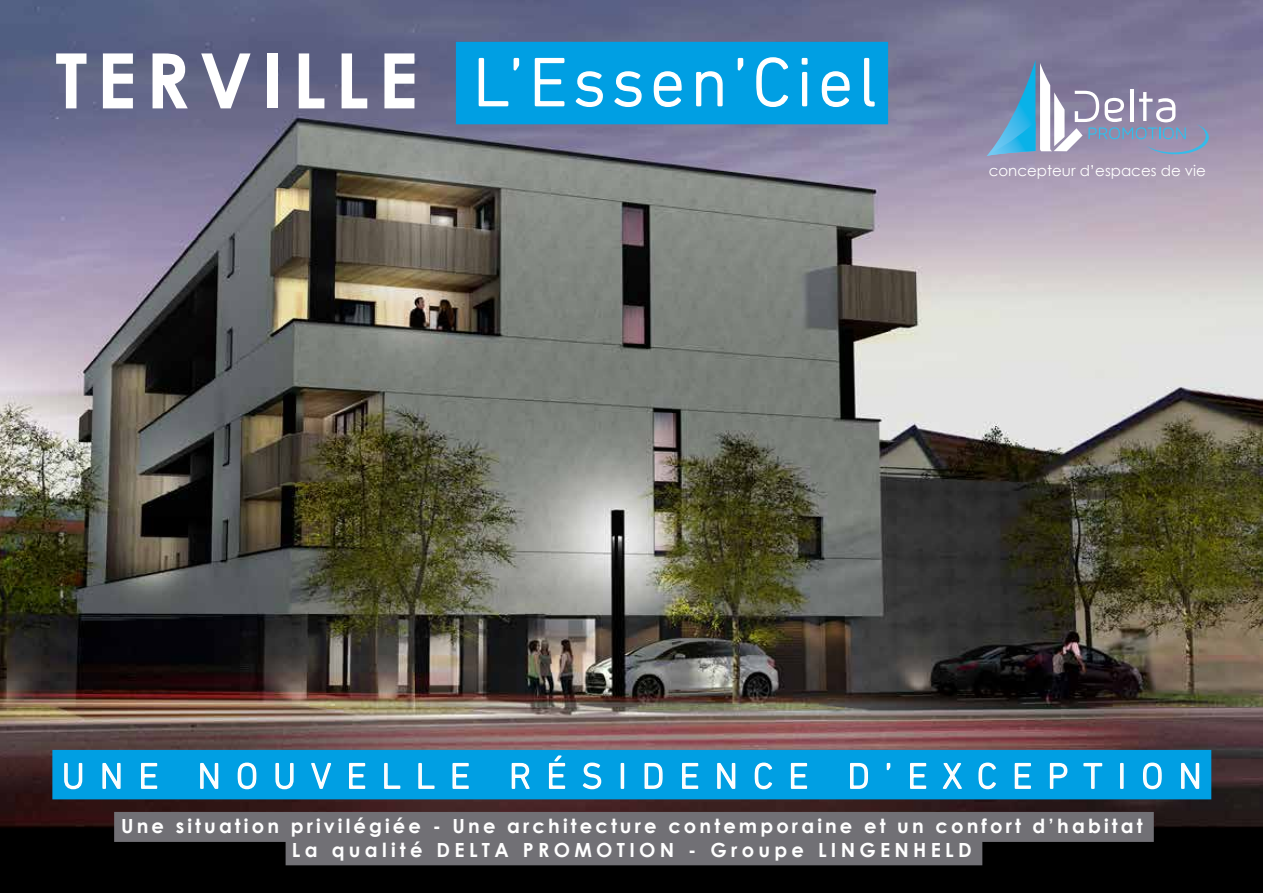
<style>
.page{position:relative;width:1263px;height:893px;background:#fff}
.page>*{position:absolute;margin:0;border:0;box-sizing:border-box;transform-origin:0 0}
.t1{font:300 69px "DIN Next LT Pro";letter-spacing:.08em;color:#fff}
.t2{font:300 36px "DIN Next LT Pro";letter-spacing:.42em;color:#fff}
.t3{font:700 19.5px/23.4px "Century Gothic";letter-spacing:.16em;color:#fff;text-align:center}
.t4{font:15px "Century Gothic";color:#fff}
.s1{font-family:"Century Gothic";font-weight:700;font-size:76.5px}
</style>
<div class="page">
<img style="left:0;top:0;width:1263px;height:893px">
<div style="left:52px;top:750px;width:1159px;height:49px;background:#009fe3"></div>
<svg style="left:64px;top:762px;width:19px;height:28px"></svg>
<svg style="left:102px;top:762px;width:19px;height:27px"></svg>
<svg style="left:141px;top:762px;width:17px;height:27px"></svg>
<svg style="left:200px;top:762px;width:19px;height:27px"></svg>
<svg style="left:237px;top:762px;width:20px;height:28px"></svg>
<svg style="left:275px;top:762px;width:19px;height:28px"></svg>
<svg style="left:311px;top:762px;width:21px;height:27px"></svg>
<svg style="left:349px;top:762px;width:17px;height:27px"></svg>
<svg style="left:384px;top:762px;width:17px;height:27px"></svg>
<svg style="left:418px;top:762px;width:17px;height:27px"></svg>
<svg style="left:452px;top:762px;width:17px;height:27px"></svg>
<svg style="left:511px;top:762px;width:19px;height:27px"></svg>
<svg style="left:548px;top:755px;width:18px;height:34px"></svg>
<svg style="left:582px;top:762px;width:20px;height:28px"></svg>
<div style="left:621px;top:763px;width:3px;height:26px;border:2px solid #fff"></div>
<svg style="left:644px;top:762px;width:19px;height:27px"></svg>
<svg style="left:682px;top:762px;width:17px;height:27px"></svg>
<svg style="left:717px;top:762px;width:19px;height:27px"></svg>
<svg style="left:754px;top:762px;width:18px;height:28px"></svg>
<svg style="left:790px;top:762px;width:18px;height:27px"></svg>
<svg style="left:850px;top:762px;width:18px;height:27px"></svg>
<svg style="left:886px;top:762px;width:5px;height:9px"></svg>
<svg style="left:910px;top:762px;width:17px;height:27px"></svg>
<svg style="left:942px;top:762px;width:20px;height:27px"></svg>
<svg style="left:978px;top:762px;width:18px;height:28px"></svg>
<svg style="left:1014px;top:762px;width:17px;height:27px"></svg>
<svg style="left:1049px;top:762px;width:19px;height:27px"></svg>
<svg style="left:1083px;top:762px;width:20px;height:27px"></svg>
<div style="left:1120px;top:763px;width:3px;height:26px;border:2px solid #fff"></div>
<svg style="left:1143px;top:762px;width:19px;height:28px"></svg>
<svg style="left:1181px;top:762px;width:19px;height:27px"></svg>
<div style="left:114px;top:812px;width:1040px;height:30px;background:#717075"></div>
<div style="left:286px;top:835px;width:696px;height:30px;background:#717075"></div>
<div style="left:456px;top:42px;width:432px;height:82px;background:#009fe3"></div>
<svg style="left:478px;top:57px;width:42px;height:50px"></svg>
<svg style="left:534px;top:57px;width:31px;height:50px"></svg>
<svg style="left:576px;top:71px;width:27px;height:36px"></svg>
<svg style="left:614px;top:71px;width:28px;height:36px"></svg>
<svg style="left:653px;top:71px;width:29px;height:36px"></svg>
<svg style="left:696px;top:71px;width:27px;height:36px"></svg>
<svg style="left:737px;top:57px;width:7px;height:14px"></svg>
<svg style="left:756px;top:57px;width:33px;height:50px"></svg>
<svg style="left:802px;top:58px;width:5px;height:7px"></svg>
<div style="left:802px;top:72px;width:5px;height:34px;border:2px solid #fff"></div>
<svg style="left:821px;top:71px;width:29px;height:36px"></svg>
<svg style="left:864px;top:57px;width:11px;height:50px"></svg>
<svg style="left:986px;top:60px;width:223px;height:96px;background:#8b94b2"></svg>
<h1 class="t1" style="left:55px;top:43px;width:823px"><span class="s1">TERVILLE</span> L’Essen’Ciel</h1>
<p class="t4" style="left:989px;top:160px;width:219px">concepteur d’espaces de vie</p>
<h2 class="t2" style="left:62px;top:755px;width:1141px">UNE NOUVELLE RÉSIDENCE D’EXCEPTION</h2>
<p class="t3" style="left:121px;top:813px;width:1023px">Une situation privilégiée - Une architecture contemporaine et un confort d’habitat<br>La qualité DELTA PROMOTION - Groupe LINGENHELD</p>
</div>
